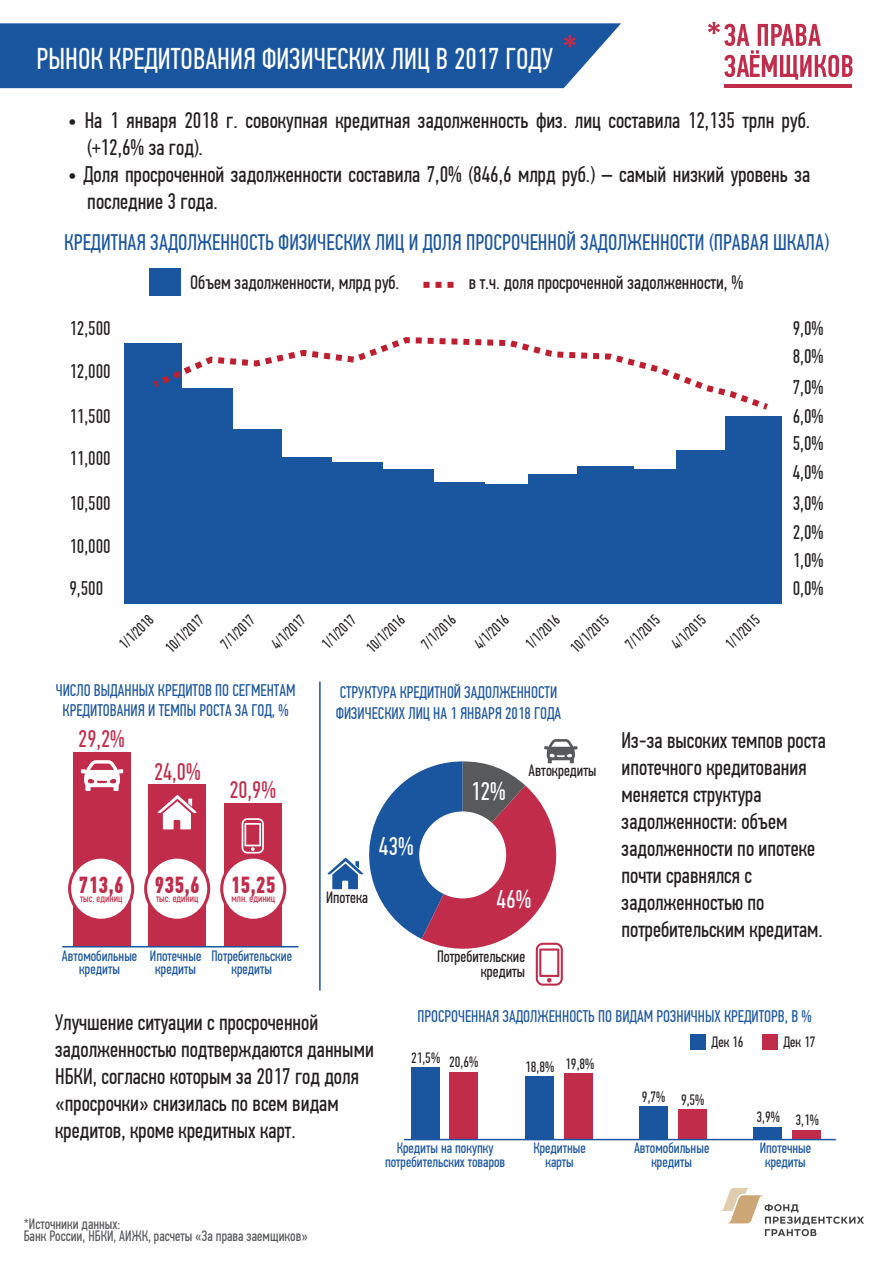
<style>
.page{position:relative;width:893px;height:1263px;background:#fff}
.page>*{position:absolute;margin:0;border:0;box-sizing:border-box;transform-origin:0 0}
.t1{font:30px "PF Din Text Comp Pro";color:#fff}
.t2{font:25.5px "PF Din Text Comp Pro";color:#fff}
.t3{font:24px "PF Din Text Comp Pro";color:#c12c4b}
.t4{font:700 23.25px "PF Din Text Comp Pro";color:#c12c4b}
.t5{font:22.5px/27px "PF Din Text Comp Pro";color:#231f20}
.t6{font:22.5px "PF Din Text Comp Pro";color:#1a55a0}
.t7{font:19.8px/28.5px "PF Din Text Comp Pro";color:#231f20;text-align:justify}
.t8{font:19.5px "PF Din Text Comp Pro";color:#231f20}
.t9{font:16.8px/20.2px "PF Din Text Comp Pro";color:#1a55a0;text-align:center}
.t10{font:16.35px/14.5px "PF Din Text Comp Pro";color:#231f20;text-align:right}
.t11{font:15px/32.5px "PF Din Text Comp Pro";color:#231f20}
.t12{font:15px/13.5px "PF Din Text Comp Pro";color:#1a55a0;text-align:center}
.t13{font:15px/12px "PF Din Text Comp Pro";color:#58595b}
.t14{font:10.95px "PF Din Text Comp Pro";color:#c12c4b}
</style>
<div class="page">
<hr style="left:724px;top:84px;width:128px;height:3px;background:#c12c4b">
<svg style="left:708px;top:22px;width:145px;height:58px"></svg>
<div style="left:0;top:23px;width:621px;height:65px;background:#1a55a0"></div>
<svg style="left:721px;top:1188px;width:143px;height:48px"></svg>
<div style="left:175px;top:388px;width:57px;height:215px;background:#1a55a0"></div>
<div style="left:225px;top:429px;width:57px;height:174px;background:#1a55a0"></div>
<div style="left:275px;top:457px;width:57px;height:146px;background:#1a55a0"></div>
<div style="left:325px;top:462px;width:57px;height:141px;background:#1a55a0"></div>
<div style="left:376px;top:469px;width:57px;height:134px;background:#1a55a0"></div>
<div style="left:427px;top:482px;width:57px;height:121px;background:#1a55a0"></div>
<div style="left:474px;top:484px;width:57px;height:119px;background:#1a55a0"></div>
<div style="left:528px;top:474px;width:51px;height:129px;background:#1a55a0"></div>
<div style="left:577px;top:466px;width:56px;height:137px;background:#1a55a0"></div>
<div style="left:622px;top:469px;width:56px;height:134px;background:#1a55a0"></div>
<div style="left:676px;top:450px;width:51px;height:153px;background:#1a55a0"></div>
<div style="left:725px;top:416px;width:56px;height:187px;background:#1a55a0"></div>
<div style="left:125px;top:343px;width:57px;height:260px;background:#1a55a0"></div>
<svg style="left:155px;top:337px;width:601px;height:75px"></svg>
<svg style="left:756px;top:399px;width:12px;height:11px"></svg>
<div style="left:150px;top:268px;width:31px;height:28px;background:#1a55a0"></div>
<svg style="left:423px;top:282px;width:31px;height:6px"></svg>
<div style="left:74px;top:752px;width:57px;height:195px;background:#c12c4b"></div>
<div style="left:149px;top:784px;width:57px;height:163px;background:#c12c4b"></div>
<div style="left:224px;top:803px;width:57px;height:144px;background:#c12c4b"></div>
<hr style="left:62px;top:946px;width:236px;height:1px;background:#1a55a0">
<svg style="left:81px;top:760px;width:42px;height:31px"></svg>
<svg style="left:158px;top:795px;width:39px;height:34px"></svg>
<svg style="left:242px;top:818px;width:22px;height:35px"></svg>
<div style="left:70px;top:857px;width:63px;height:63px;background:#fff;border-radius:50%"></div>
<div style="left:68px;top:856px;width:66px;height:66px;border:3px solid #c12c4b;border-radius:50%"></div>
<div style="left:146px;top:857px;width:63px;height:63px;background:#fff;border-radius:50%"></div>
<div style="left:144px;top:856px;width:66px;height:66px;border:3px solid #c12c4b;border-radius:50%"></div>
<div style="left:222px;top:857px;width:63px;height:63px;background:#fff;border-radius:50%"></div>
<div style="left:220px;top:856px;width:66px;height:66px;border:3px solid #c12c4b;border-radius:50%"></div>
<svg style="left:327px;top:739px;width:250px;height:247px"></svg>
<div style="left:419px;top:811px;width:87px;height:87px;background:#fff;border-radius:50%"></div>
<hr style="left:319px;top:681px;width:2px;height:309px;background:#1a55a0">
<div style="left:411px;top:1067px;width:29px;height:72px;background:#1a55a0"></div>
<div style="left:449px;top:1071px;width:29px;height:68px;background:#c12c4b"></div>
<div style="left:525px;top:1076px;width:29px;height:63px;background:#1a55a0"></div>
<div style="left:564px;top:1073px;width:29px;height:66px;background:#c12c4b"></div>
<div style="left:639px;top:1106px;width:29px;height:33px;background:#1a55a0"></div>
<div style="left:678px;top:1109px;width:29px;height:30px;background:#c12c4b"></div>
<div style="left:753px;top:1127px;width:29px;height:12px;background:#1a55a0"></div>
<div style="left:792px;top:1130px;width:28px;height:9px;background:#c12c4b"></div>
<hr style="left:404px;top:1139px;width:432px;height:1px;background:#1a55a0">
<div style="left:691px;top:1034px;width:15px;height:15px;background:#1a55a0"></div>
<div style="left:762px;top:1034px;width:16px;height:15px;background:#c12c4b"></div>
<h1 class="t1" style="left:37px;top:42px;width:518px">РЫНОК КРЕДИТОВАНИЯ ФИЗИЧЕСКИХ ЛИЦ В 2017 ГОДУ</h1>
<p class="t5" style="left:87px;top:107px;width:724px;text-indent:-20px">• На 1 января 2018 г. совокупная кредитная задолженность физ. лиц составила 12,135 трлн руб. (+12,6% за год).</p>
<p class="t5" style="left:87px;top:161px;width:724px;text-indent:-20px">• Доля просроченной задолженности составила 7,0% (846,6 млрд руб.) – самый низкий уровень за последние 3 года.</p>
<p class="t6" style="left:64px;top:229px;width:766px">КРЕДИТНАЯ ЗАДОЛЖЕННОСТЬ ФИЗИЧЕСКИХ ЛИЦ И ДОЛЯ ПРОСРОЧЕННОЙ ЗАДОЛЖЕННОСТИ (ПРАВАЯ ШКАЛА)</p>
<p class="t7" style="left:69px;top:314px;width:43px">12,500</p>
<p class="t7" style="left:69px;top:357px;width:43px">12,000</p>
<p class="t8" style="left:190px;top:271px;width:211px">Объем задолженности, млрд руб.</p>
<p class="t8" style="left:469px;top:271px;width:276px">в т.ч. доля просроченной задолженности, %</p>
<p class="t7" style="left:69px;top:402px;width:43px">11,500</p>
<p class="t7" style="left:69px;top:444px;width:43px">11,000</p>
<p class="t7" style="left:69px;top:489px;width:43px">10,500</p>
<p class="t7" style="left:69px;top:533px;width:43px">10,000</p>
<p class="t7" style="left:69px;top:575px;width:35px">9,500</p>
<p class="t11" style="left:110px;top:635px;width:43px;rotate:-45deg">1/1/2018</p>
<p class="t11" style="left:156px;top:639px;width:49px;rotate:-45deg">10/1/2017</p>
<p class="t11" style="left:212px;top:635px;width:43px;rotate:-45deg">7/1/2017</p>
<p class="t11" style="left:262px;top:635px;width:43px;rotate:-45deg">4/1/2017</p>
<p class="t11" style="left:313px;top:635px;width:43px;rotate:-45deg">1/1/2017</p>
<p class="t11" style="left:357px;top:639px;width:49px;rotate:-45deg">10/1/2016</p>
<p class="t11" style="left:412px;top:635px;width:43px;rotate:-45deg">7/1/2016</p>
<p class="t11" style="left:465px;top:635px;width:43px;rotate:-45deg">4/1/2016</p>
<p class="t11" style="left:516px;top:635px;width:43px;rotate:-45deg">1/1/2016</p>
<p class="t11" style="left:561px;top:639px;width:49px;rotate:-45deg">10/1/2015</p>
<p class="t11" style="left:640px;top:612px;width:43px;text-indent:-33px;rotate:-45deg">7/1/2015<br>4/1/2015</p>
<p class="t11" style="left:716px;top:635px;width:43px;rotate:-45deg">1/1/2015</p>
<p class="t9" style="left:56px;top:680px;width:241px">ЧИСЛО ВЫДАННЫХ КРЕДИТОВ ПО СЕГМЕНТАМ<br>КРЕДИТОВАНИЯ И ТЕМПЫ РОСТА ЗА ГОД, %</p>
<p class="t9" style="left:336px;top:683px;width:227px;text-align:left">СТРУКТУРА КРЕДИТНОЙ ЗАДОЛЖЕННОСТИ<br>ФИЗИЧЕСКИХ ЛИЦ НА 1 ЯНВАРЯ 2018 ГОДА</p>
<p class="t7" style="left:793px;top:314px;width:32px">9,0%</p>
<p class="t7" style="left:793px;top:343px;width:32px">8,0%</p>
<p class="t7" style="left:793px;top:373px;width:32px">7,0%</p>
<p class="t7" style="left:793px;top:402px;width:32px">6,0%</p>
<p class="t7" style="left:793px;top:430px;width:32px">5,0%</p>
<p class="t7" style="left:793px;top:458px;width:32px">4,0%</p>
<p class="t7" style="left:793px;top:489px;width:32px">3,0% 2,0% 1,0% 0,0%</p>
<p class="t3" style="left:78px;top:725px;width:48px">29,2%</p>
<p class="t4" style="left:78px;top:871px;width:47px">713,6</p>
<p class="t14" style="left:80px;top:892px;width:44px">тыс. единиц</p>
<p class="t3" style="left:154px;top:758px;width:48px">24,0%</p>
<p class="t4" style="left:154px;top:871px;width:47px">935,6</p>
<p class="t14" style="left:156px;top:892px;width:44px">тыс. единиц</p>
<p class="t3" style="left:229px;top:776px;width:48px">20,9%</p>
<p class="t4" style="left:231px;top:871px;width:47px">15,25</p>
<p class="t14" style="left:231px;top:892px;width:45px">млн. единиц</p>
<p class="t2" style="left:379px;top:832px;width:36px">43%</p>
<p class="t10" style="left:326px;top:891px;width:43px">Ипотека</p>
<p class="t2" style="left:471px;top:776px;width:36px">12%</p>
<p class="t10" style="left:529px;top:764px;width:69px">Автокредиты</p>
<p class="t2" style="left:496px;top:885px;width:36px">46%</p>
<p class="t5" style="left:622px;top:727px;width:206px">Из-за высоких темпов роста ипотечного кредитования меняется структура задолженности: объем задолженности по ипотеке почти сравнялся с задолженностью по потребительским кредитам.</p>
<p class="t12" style="left:62px;top:949px;width:77px">Автомобильные кредиты</p>
<p class="t12" style="left:150px;top:949px;width:53px">Ипотечные кредиты</p>
<p class="t12" style="left:211px;top:949px;width:82px">Потребительские кредиты</p>
<p class="t10" style="left:437px;top:950px;width:90px">Потребительские кредиты</p>
<p class="t5" style="left:55px;top:1009px;width:320px">Улучшение ситуации с просроченной задолженностью подтверждаются данными НБКИ, согласно которым за 2017 год доля «просрочки» снизилась по всем видам кредитов, кроме кредитных карт.</p>
<p class="t9" style="left:417px;top:1006px;width:396px">ПРОСРОЧЕННАЯ ЗАДОЛЖЕННОСТЬ ПО ВИДАМ РОЗНИЧНЫХ КРЕДИТОРВ, В %</p>
<p class="t11" style="left:411px;top:1044px;width:69px">21,5% 20,6%</p>
<p class="t11" style="left:525px;top:1049px;width:71px">18,8% 19,8%</p>
<p class="t11" style="left:712px;top:1025px;width:34px">Дек 16</p>
<p class="t11" style="left:783px;top:1025px;width:34px">Дек 17</p>
<p class="t11" style="left:642px;top:1082px;width:64px">9,7% 9,5%</p>
<p class="t11" style="left:756px;top:1102px;width:64px">3,9% 3,1%</p>
<p class="t12" style="left:385px;top:1142px;width:122px">Кредиты на покупку потребительских товаров</p>
<p class="t12" style="left:634px;top:1142px;width:77px">Автомобильные кредиты</p>
<p class="t12" style="left:533px;top:1142px;width:54px">Кредитные карты</p>
<p class="t12" style="left:760px;top:1142px;width:53px">Ипотечные кредиты</p>
<p class="t13" style="left:24px;top:1218px;width:286px">*Источники данных:<br>Банк России, НБКИ, АИЖК, расчеты «За права заемщиков»</p>
</div>
